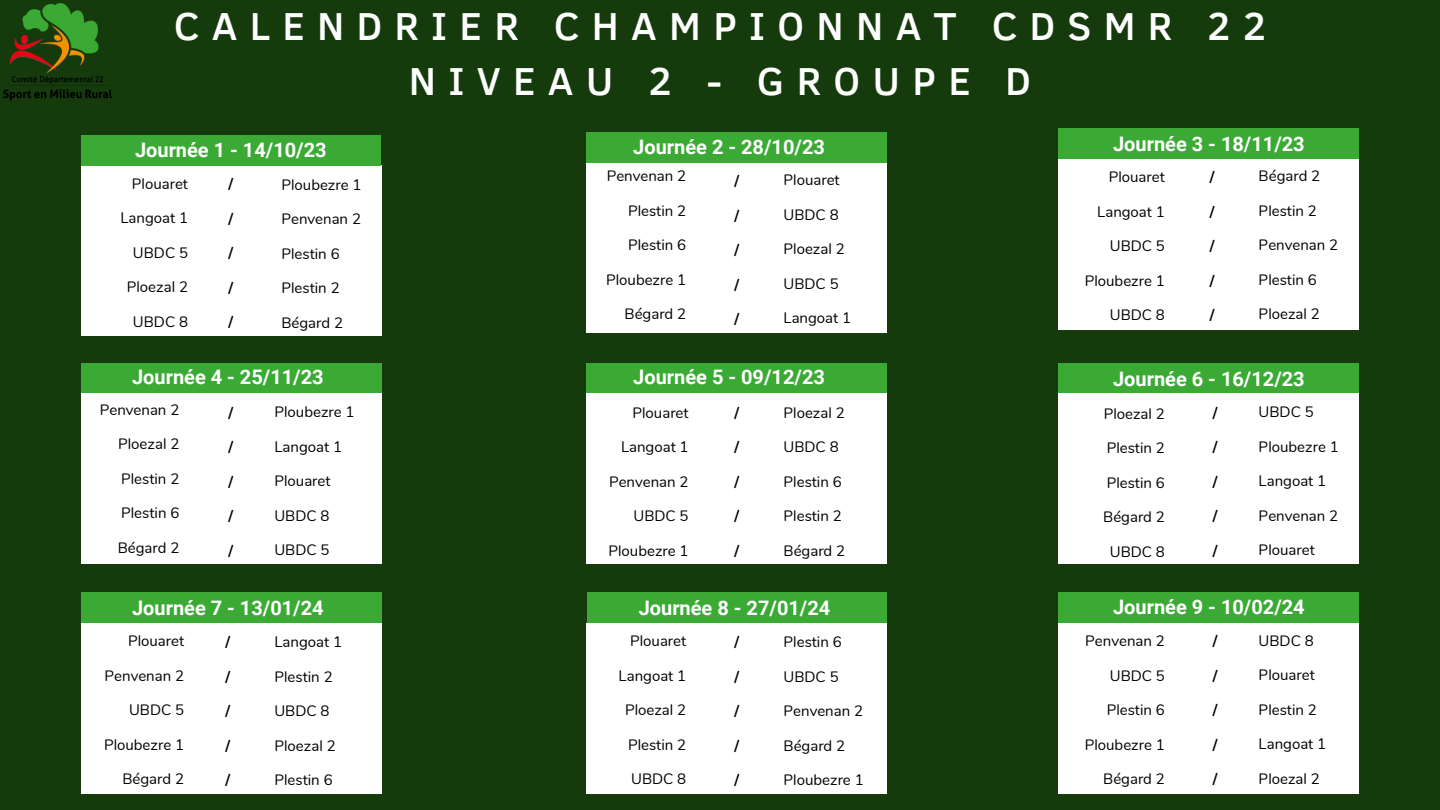
<style>
.page{position:relative;width:1440px;height:810px;background:#153b0d}
.page>*{position:absolute;margin:0;border:0;box-sizing:border-box;transform-origin:0 0}
.t1{font:500 40px "Clear Sans";letter-spacing:.305em;color:#fff}
.t2{font:700 20px "Roboto";color:#fff}
.t3{font:15px "Nunito";color:#000}
.t4{font:700 15px "Nunito";color:#000}
</style>
<div class="page">
<div style="left:81px;top:165px;width:300px;height:171px;background:#fff"></div>
<div style="left:81px;top:135px;width:300px;height:31px;background:#3aaa35"></div>
<div style="left:587px;top:162px;width:300px;height:171px;background:#fff"></div>
<div style="left:587px;top:132px;width:300px;height:30px;background:#3aaa35"></div>
<div style="left:1059px;top:128px;width:300px;height:31px;background:#3aaa35"></div>
<div style="left:81px;top:363px;width:300px;height:30px;background:#3aaa35"></div>
<div style="left:81px;top:593px;width:300px;height:30px;background:#3aaa35"></div>
<div style="left:587px;top:363px;width:300px;height:30px;background:#3aaa35"></div>
<div style="left:587px;top:593px;width:300px;height:30px;background:#3aaa35"></div>
<div style="left:1059px;top:363px;width:300px;height:30px;background:#3aaa35"></div>
<div style="left:1059px;top:593px;width:300px;height:30px;background:#3aaa35"></div>
<div style="left:1059px;top:159px;width:300px;height:171px;background:#fff"></div>
<div style="left:1059px;top:393px;width:300px;height:171px;background:#fff"></div>
<div style="left:1059px;top:623px;width:300px;height:171px;background:#fff"></div>
<div style="left:587px;top:393px;width:300px;height:171px;background:#fff"></div>
<div style="left:587px;top:623px;width:300px;height:171px;background:#fff"></div>
<div style="left:81px;top:393px;width:300px;height:171px;background:#fff"></div>
<div style="left:81px;top:623px;width:300px;height:171px;background:#fff"></div>
<img style="left:3px;top:3px;width:110px;height:98px">
<p class="t1" style="left:174px;top:-4px;width:1094px">CALENDRIER CHAMPIONNAT CDSMR 22</p>
<p class="t1" style="left:409px;top:52px;width:624px">NIVEAU 2 - GROUPE D</p>
<p class="t2" style="left:135px;top:138px;width:193px">Journée 1 - 14/10/23</p>
<p class="t3" style="left:132px;top:173px;width:58px">Plouaret</p>
<p class="t3" style="left:120px;top:208px;width:69px">Langoat 1</p>
<p class="t3" style="left:133px;top:242px;width:57px">UBDC 5</p>
<p class="t3" style="left:127px;top:277px;width:63px">Ploezal 2</p>
<p class="t3" style="left:133px;top:311px;width:57px">UBDC 8</p>
<p class="t4" style="left:229px;top:174px;width:6px">/</p>
<p class="t4" style="left:229px;top:209px;width:6px">/</p>
<p class="t4" style="left:229px;top:243px;width:6px">/</p>
<p class="t4" style="left:229px;top:278px;width:6px">/</p>
<p class="t4" style="left:229px;top:312px;width:6px">/</p>
<p class="t3" style="left:281px;top:174px;width:82px">Ploubezre 1</p>
<p class="t3" style="left:281px;top:209px;width:81px">Penvenan 2</p>
<p class="t3" style="left:281px;top:243px;width:60px">Plestin 6</p>
<p class="t3" style="left:281px;top:278px;width:60px">Plestin 2</p>
<p class="t3" style="left:281px;top:312px;width:63px">Bégard 2</p>
<p class="t2" style="left:633px;top:136px;width:193px">Journée 2 - 28/10/23</p>
<p class="t2" style="left:1113px;top:133px;width:193px">Journée 3 - 18/11/23</p>
<p class="t3" style="left:607px;top:166px;width:81px">Penvenan 2</p>
<p class="t3" style="left:628px;top:201px;width:60px">Plestin 2</p>
<p class="t3" style="left:628px;top:235px;width:60px">Plestin 6</p>
<p class="t3" style="left:606px;top:270px;width:82px">Ploubezre 1</p>
<p class="t3" style="left:625px;top:304px;width:63px">Bégard 2</p>
<p class="t4" style="left:735px;top:171px;width:6px">/</p>
<p class="t4" style="left:735px;top:206px;width:6px">/</p>
<p class="t4" style="left:735px;top:240px;width:6px">/</p>
<p class="t4" style="left:735px;top:275px;width:6px">/</p>
<p class="t4" style="left:735px;top:309px;width:6px">/</p>
<p class="t3" style="left:784px;top:170px;width:58px">Plouaret</p>
<p class="t3" style="left:784px;top:205px;width:57px">UBDC 8</p>
<p class="t3" style="left:784px;top:239px;width:63px">Ploezal 2</p>
<p class="t3" style="left:784px;top:274px;width:57px">UBDC 5</p>
<p class="t3" style="left:784px;top:308px;width:69px">Langoat 1</p>
<p class="t3" style="left:1109px;top:167px;width:58px">Plouaret</p>
<p class="t3" style="left:1097px;top:201px;width:69px">Langoat 1</p>
<p class="t3" style="left:1110px;top:236px;width:57px">UBDC 5</p>
<p class="t3" style="left:1085px;top:270px;width:82px">Ploubezre 1</p>
<p class="t3" style="left:1110px;top:305px;width:57px">UBDC 8</p>
<p class="t4" style="left:1210px;top:167px;width:6px">/</p>
<p class="t4" style="left:1210px;top:201px;width:6px">/</p>
<p class="t4" style="left:1210px;top:236px;width:6px">/</p>
<p class="t4" style="left:1210px;top:270px;width:6px">/</p>
<p class="t4" style="left:1210px;top:305px;width:6px">/</p>
<p class="t3" style="left:1259px;top:166px;width:63px">Bégard 2</p>
<p class="t3" style="left:1259px;top:201px;width:60px">Plestin 2</p>
<p class="t3" style="left:1259px;top:235px;width:81px">Penvenan 2</p>
<p class="t3" style="left:1259px;top:270px;width:60px">Plestin 6</p>
<p class="t3" style="left:1259px;top:304px;width:63px">Ploezal 2</p>
<p class="t2" style="left:132px;top:366px;width:193px">Journée 4 - 25/11/23</p>
<p class="t2" style="left:633px;top:366px;width:193px">Journée 5 - 09/12/23</p>
<p class="t2" style="left:1113px;top:367px;width:193px">Journée 6 - 16/12/23</p>
<p class="t3" style="left:100px;top:399px;width:81px">Penvenan 2</p>
<p class="t3" style="left:118px;top:434px;width:63px">Ploezal 2</p>
<p class="t3" style="left:121px;top:468px;width:60px">Plestin 2</p>
<p class="t3" style="left:121px;top:503px;width:60px">Plestin 6</p>
<p class="t3" style="left:118px;top:537px;width:63px">Bégard 2</p>
<p class="t4" style="left:229px;top:403px;width:6px">/</p>
<p class="t4" style="left:229px;top:437px;width:6px">/</p>
<p class="t4" style="left:229px;top:472px;width:6px">/</p>
<p class="t4" style="left:229px;top:506px;width:6px">/</p>
<p class="t4" style="left:229px;top:541px;width:6px">/</p>
<p class="t3" style="left:274px;top:402px;width:82px">Ploubezre 1</p>
<p class="t3" style="left:274px;top:437px;width:69px">Langoat 1</p>
<p class="t3" style="left:274px;top:471px;width:58px">Plouaret</p>
<p class="t3" style="left:274px;top:506px;width:57px">UBDC 8</p>
<p class="t3" style="left:274px;top:540px;width:57px">UBDC 5</p>
<p class="t3" style="left:632px;top:403px;width:58px">Plouaret</p>
<p class="t3" style="left:621px;top:437px;width:69px">Langoat 1</p>
<p class="t3" style="left:609px;top:472px;width:81px">Penvenan 2</p>
<p class="t3" style="left:634px;top:506px;width:57px">UBDC 5</p>
<p class="t3" style="left:608px;top:541px;width:82px">Ploubezre 1</p>
<p class="t4" style="left:735px;top:403px;width:6px">/</p>
<p class="t4" style="left:735px;top:437px;width:6px">/</p>
<p class="t4" style="left:735px;top:472px;width:6px">/</p>
<p class="t4" style="left:735px;top:506px;width:6px">/</p>
<p class="t4" style="left:735px;top:541px;width:6px">/</p>
<p class="t3" style="left:784px;top:403px;width:63px">Ploezal 2</p>
<p class="t3" style="left:784px;top:437px;width:57px">UBDC 8</p>
<p class="t3" style="left:784px;top:472px;width:60px">Plestin 6</p>
<p class="t3" style="left:784px;top:506px;width:60px">Plestin 2</p>
<p class="t3" style="left:784px;top:541px;width:63px">Bégard 2</p>
<p class="t3" style="left:1104px;top:404px;width:63px">Ploezal 2</p>
<p class="t3" style="left:1107px;top:438px;width:60px">Plestin 2</p>
<p class="t3" style="left:1107px;top:473px;width:60px">Plestin 6</p>
<p class="t3" style="left:1103px;top:507px;width:63px">Bégard 2</p>
<p class="t3" style="left:1110px;top:542px;width:57px">UBDC 8</p>
<p class="t4" style="left:1213px;top:403px;width:6px">/</p>
<p class="t4" style="left:1213px;top:437px;width:6px">/</p>
<p class="t4" style="left:1213px;top:472px;width:6px">/</p>
<p class="t4" style="left:1213px;top:506px;width:6px">/</p>
<p class="t4" style="left:1213px;top:541px;width:6px">/</p>
<p class="t3" style="left:1259px;top:402px;width:57px">UBDC 5</p>
<p class="t3" style="left:1259px;top:437px;width:82px">Ploubezre 1</p>
<p class="t3" style="left:1259px;top:471px;width:69px">Langoat 1</p>
<p class="t3" style="left:1259px;top:506px;width:81px">Penvenan 2</p>
<p class="t3" style="left:1259px;top:540px;width:58px">Plouaret</p>
<p class="t2" style="left:132px;top:597px;width:193px">Journée 7 - 13/01/24</p>
<p class="t2" style="left:639px;top:597px;width:193px">Journée 8 - 27/01/24</p>
<p class="t2" style="left:1113px;top:596px;width:193px">Journée 9 - 10/02/24</p>
<p class="t3" style="left:128px;top:631px;width:58px">Plouaret</p>
<p class="t3" style="left:105px;top:666px;width:81px">Penvenan 2</p>
<p class="t3" style="left:129px;top:700px;width:57px">UBDC 5</p>
<p class="t3" style="left:104px;top:735px;width:82px">Ploubezre 1</p>
<p class="t3" style="left:123px;top:769px;width:63px">Bégard 2</p>
<p class="t4" style="left:225px;top:632px;width:6px">/</p>
<p class="t4" style="left:225px;top:666px;width:6px">/</p>
<p class="t4" style="left:225px;top:701px;width:6px">/</p>
<p class="t4" style="left:225px;top:735px;width:6px">/</p>
<p class="t4" style="left:225px;top:770px;width:6px">/</p>
<p class="t3" style="left:274px;top:632px;width:69px">Langoat 1</p>
<p class="t3" style="left:274px;top:666px;width:60px">Plestin 2</p>
<p class="t3" style="left:274px;top:701px;width:57px">UBDC 8</p>
<p class="t3" style="left:274px;top:735px;width:63px">Ploezal 2</p>
<p class="t3" style="left:274px;top:770px;width:60px">Plestin 6</p>
<p class="t3" style="left:630px;top:631px;width:58px">Plouaret</p>
<p class="t3" style="left:619px;top:666px;width:69px">Langoat 1</p>
<p class="t3" style="left:625px;top:700px;width:63px">Ploezal 2</p>
<p class="t3" style="left:628px;top:735px;width:60px">Plestin 2</p>
<p class="t3" style="left:631px;top:769px;width:57px">UBDC 8</p>
<p class="t4" style="left:735px;top:632px;width:6px">/</p>
<p class="t4" style="left:735px;top:666px;width:6px">/</p>
<p class="t4" style="left:735px;top:701px;width:6px">/</p>
<p class="t4" style="left:735px;top:735px;width:6px">/</p>
<p class="t4" style="left:735px;top:770px;width:6px">/</p>
<p class="t3" style="left:784px;top:632px;width:60px">Plestin 6</p>
<p class="t3" style="left:784px;top:666px;width:57px">UBDC 5</p>
<p class="t3" style="left:784px;top:701px;width:81px">Penvenan 2</p>
<p class="t3" style="left:784px;top:735px;width:63px">Bégard 2</p>
<p class="t3" style="left:784px;top:770px;width:82px">Ploubezre 1</p>
<p class="t3" style="left:1085px;top:631px;width:81px">Penvenan 2</p>
<p class="t3" style="left:1110px;top:666px;width:57px">UBDC 5</p>
<p class="t3" style="left:1107px;top:700px;width:60px">Plestin 6</p>
<p class="t3" style="left:1085px;top:735px;width:82px">Ploubezre 1</p>
<p class="t3" style="left:1103px;top:769px;width:63px">Bégard 2</p>
<p class="t4" style="left:1213px;top:631px;width:6px">/</p>
<p class="t4" style="left:1213px;top:666px;width:6px">/</p>
<p class="t4" style="left:1213px;top:700px;width:6px">/</p>
<p class="t4" style="left:1213px;top:735px;width:6px">/</p>
<p class="t4" style="left:1213px;top:769px;width:6px">/</p>
<p class="t3" style="left:1259px;top:630px;width:57px">UBDC 8</p>
<p class="t3" style="left:1259px;top:665px;width:58px">Plouaret</p>
<p class="t3" style="left:1259px;top:699px;width:60px">Plestin 2</p>
<p class="t3" style="left:1259px;top:734px;width:69px">Langoat 1</p>
<p class="t3" style="left:1259px;top:768px;width:63px">Ploezal 2</p>
</div>
